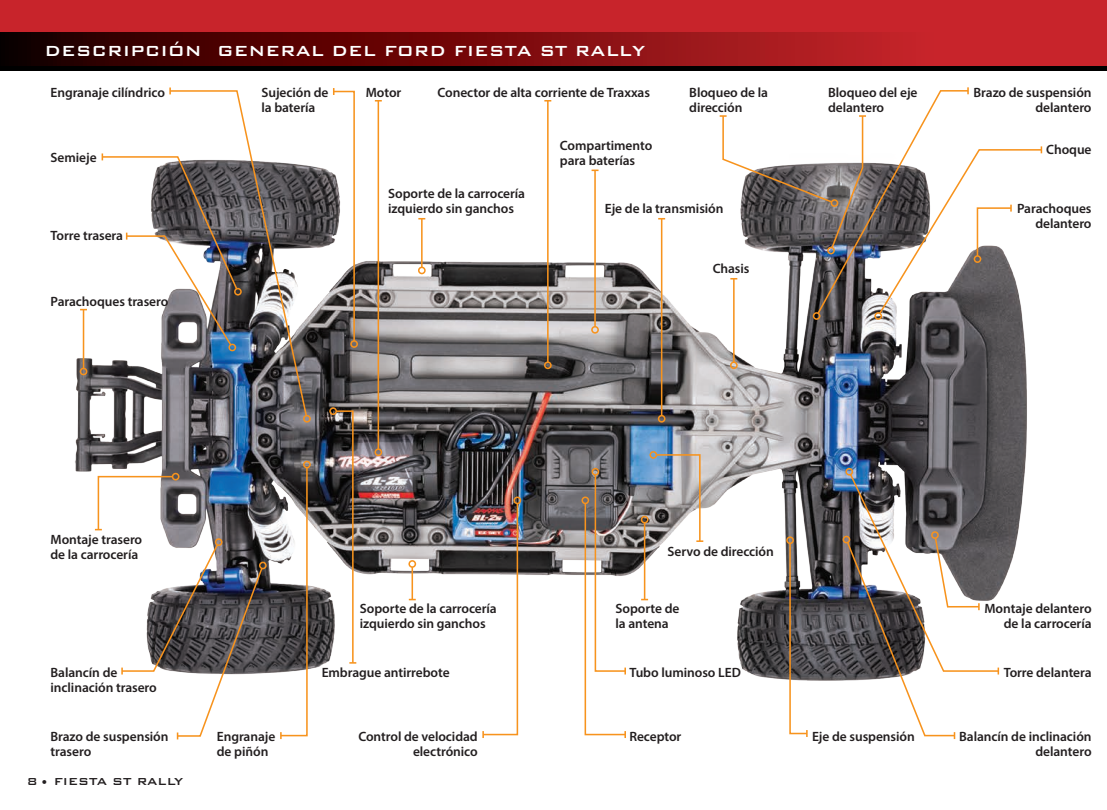
<style>
.page{position:relative;width:1107px;height:810px;background:#fff}
.page>*{position:absolute;margin:0;border:0;box-sizing:border-box;transform-origin:0 0}
.t1{font:500 19.5px "Bank Gothic BT";color:#fff}
.t2{font:600 13.5px/15px "Myriad Pro";letter-spacing:-.005em;color:#231f20}
.t3{font:500 13.5px "Bank Gothic BT";color:#231f20}
</style>
<div class="page">
<img style="left:75px;top:87px;width:952px;height:594px">
<div style="left:0;top:0;width:1107px;height:70px;background:#000"></div>
<div style="left:0;top:0;width:1107px;height:51px;background:#c8242b"></div>
<svg style="left:0;top:32px;width:1107px;height:34px;background:#7f0f12"></svg>
<hr style="left:83px;top:310px;width:1px;height:58px;background:#f7931d">
<div style="left:80px;top:368px;width:7px;height:7px;border:2px solid #f7931d;border-radius:50%"></div>
<div style="left:215px;top:538px;width:8px;height:8px;border:2px solid #f7931d;border-radius:50%"></div>
<svg style="left:121px;top:543px;width:143px;height:196px"></svg>
<div style="left:259px;top:562px;width:8px;height:7px;border:2px solid #f7931d;border-radius:50%"></div>
<svg style="left:279px;top:466px;width:29px;height:273px"></svg>
<div style="left:303px;top:461px;width:8px;height:7px;border:2px solid #f7931d;border-radius:50%"></div>
<hr style="left:594px;top:170px;width:2px;height:157px;background:#f7931d">
<div style="left:591px;top:326px;width:8px;height:8px;border:2px solid #f7931d;border-radius:50%"></div>
<div style="left:813px;top:312px;width:7px;height:8px;border:2px solid #f7931d;border-radius:50%"></div>
<div style="left:874px;top:312px;width:8px;height:8px;border:2px solid #f7931d;border-radius:50%"></div>
<hr style="left:661px;top:219px;width:1px;height:197px;background:#f7931d">
<svg style="left:658px;top:218px;width:7px;height:2px"></svg>
<div style="left:658px;top:415px;width:8px;height:8px;border:2px solid #f7931d;border-radius:50%"></div>
<hr style="left:733px;top:279px;width:2px;height:83px;background:#f7931d">
<div style="left:730px;top:361px;width:8px;height:8px;border:2px solid #f7931d;border-radius:50%"></div>
<svg style="left:169px;top:89px;width:139px;height:329px"></svg>
<div style="left:303px;top:415px;width:8px;height:8px;border:2px solid #f7931d;border-radius:50%"></div>
<svg style="left:169px;top:88px;width:2px;height:6px"></svg>
<div style="left:228px;top:344px;width:8px;height:7px;border:2px solid #f7931d;border-radius:50%"></div>
<div style="left:234px;top:288px;width:8px;height:8px;border:2px solid #f7931d;border-radius:50%"></div>
<svg style="left:101px;top:153px;width:138px;height:194px"></svg>
<div style="left:592px;top:468px;width:7px;height:8px;border:2px solid #f7931d;border-radius:50%"></div>
<div style="left:581px;top:497px;width:8px;height:7px;border:2px solid #f7931d;border-radius:50%"></div>
<svg style="left:584px;top:473px;width:43px;height:265px"></svg>
<div style="left:350px;top:340px;width:8px;height:8px;border:2px solid #f7931d;border-radius:50%"></div>
<svg style="left:332px;top:88px;width:24px;height:254px"></svg>
<svg style="left:720px;top:87px;width:323px;height:228px"></svg>
<div style="left:845px;top:468px;width:8px;height:8px;border:2px solid #f7931d;border-radius:50%"></div>
<div style="left:843px;top:536px;width:7px;height:7px;border:2px solid #f7931d;border-radius:50%"></div>
<svg style="left:846px;top:472px;width:154px;height:267px"></svg>
<div style="left:786px;top:536px;width:8px;height:8px;border:2px solid #f7931d;border-radius:50%"></div>
<svg style="left:789px;top:542px;width:19px;height:195px"></svg>
<hr style="left:644px;top:523px;width:1px;height:77px;background:#f7931d">
<div style="left:641px;top:516px;width:7px;height:7px;border:2px solid #f7931d;border-radius:50%"></div>
<div style="left:649px;top:451px;width:8px;height:8px;border:2px solid #f7931d;border-radius:50%"></div>
<svg style="left:655px;top:453px;width:48px;height:90px"></svg>
<div style="left:172px;top:473px;width:8px;height:8px;border:2px solid #f7931d;border-radius:50%"></div>
<svg style="left:95px;top:475px;width:79px;height:56px"></svg>
<hr style="left:547px;top:101px;width:2px;height:261px;background:#f7931d">
<div style="left:544px;top:361px;width:8px;height:8px;border:2px solid #f7931d;border-radius:50%"></div>
<svg style="left:544px;top:100px;width:7px;height:2px"></svg>
<hr style="left:421px;top:219px;width:2px;height:48px;background:#f7931d">
<svg style="left:418px;top:218px;width:7px;height:2px"></svg>
<div style="left:418px;top:267px;width:8px;height:7px;border:2px solid #f7931d;border-radius:50%"></div>
<hr style="left:412px;top:567px;width:1px;height:33px;background:#f7931d">
<div style="left:408px;top:560px;width:8px;height:8px;border:2px solid #f7931d;border-radius:50%"></div>
<hr style="left:378px;top:101px;width:1px;height:348px;background:#f7931d">
<div style="left:374px;top:448px;width:8px;height:8px;border:2px solid #f7931d;border-radius:50%"></div>
<svg style="left:375px;top:100px;width:7px;height:2px"></svg>
<div style="left:329px;top:407px;width:8px;height:8px;border:2px solid #f7931d;border-radius:50%"></div>
<svg style="left:335px;top:410px;width:21px;height:254px"></svg>
<div style="left:514px;top:497px;width:7px;height:7px;border:2px solid #f7931d;border-radius:50%"></div>
<img style="left:482px;top:502px;width:37px;height:236px">
<p class="t1" style="left:45px;top:40px;width:602px">DESCRIPCIÓN GENERAL DEL FORD FIESTA ST RALLY</p>
<p class="t2" style="left:51px;top:84px;width:116px">Engranaje cilíndrico</p>
<p class="t2" style="left:366px;top:84px;width:37px">Motor</p>
<p class="t2" style="left:261px;top:84px;width:69px">Sujeción de la batería</p>
<p class="t2" style="left:828px;top:84px;width:91px">Bloqueo del eje delantero</p>
<p class="t2" style="left:689px;top:84px;width:80px">Bloqueo de la dirección</p>
<p class="t2" style="left:437px;top:84px;width:214px">Conector de alta corriente de Traxxas</p>
<p class="t2" style="left:51px;top:150px;width:48px">Semieje</p>
<p class="t2" style="left:51px;top:228px;width:74px">Torre trasera</p>
<p class="t2" style="left:51px;top:293px;width:119px">Parachoques trasero</p>
<p class="t2" style="left:388px;top:186px;width:138px">Soporte de la carrocería izquierdo sin ganchos</p>
<p class="t2" style="left:560px;top:138px;width:94px">Compartimento para baterías</p>
<p class="t2" style="left:605px;top:201px;width:120px">Eje de la transmisión</p>
<p class="t2" style="left:713px;top:261px;width:38px">Chasis</p>
<p class="t2" style="left:974px;top:84px;width:120px;text-align:right">Brazo de suspensión delantero</p>
<p class="t2" style="left:1046px;top:142px;width:47px">Choque</p>
<p class="t2" style="left:1017px;top:201px;width:76px;text-align:right">Parachoques delantero</p>
<p class="t2" style="left:51px;top:531px;width:93px">Montaje trasero de la carrocería</p>
<p class="t2" style="left:51px;top:664px;width:108px">Balancín de inclinación trasero</p>
<p class="t2" style="left:360px;top:601px;width:138px">Soporte de la carrocería izquierdo sin ganchos</p>
<p class="t2" style="left:322px;top:664px;width:130px">Embrague antirrebote</p>
<p class="t2" style="left:668px;top:543px;width:108px">Servo de dirección</p>
<p class="t2" style="left:615px;top:601px;width:65px">Soporte de la antena</p>
<p class="t2" style="left:629px;top:664px;width:113px">Tubo luminoso LED</p>
<p class="t2" style="left:984px;top:601px;width:109px;text-align:right">Montaje delantero de la carrocería</p>
<p class="t2" style="left:1004px;top:664px;width:89px">Torre delantera</p>
<p class="t2" style="left:51px;top:729px;width:120px">Brazo de suspensión trasero</p>
<p class="t3" style="left:27px;top:774px;width:158px">8 • FIESTA ST RALLY</p>
<p class="t2" style="left:217px;top:728px;width:60px">Engranaje de piñón</p>
<p class="t2" style="left:358px;top:728px;width:121px;text-align:right">Control de velocidad electrónico</p>
<p class="t2" style="left:629px;top:728px;width:54px">Receptor</p>
<p class="t2" style="left:812px;top:728px;width:104px">Eje de suspensión</p>
<p class="t2" style="left:959px;top:728px;width:134px;text-align:right">Balancín de inclinación delantero</p>
</div>
